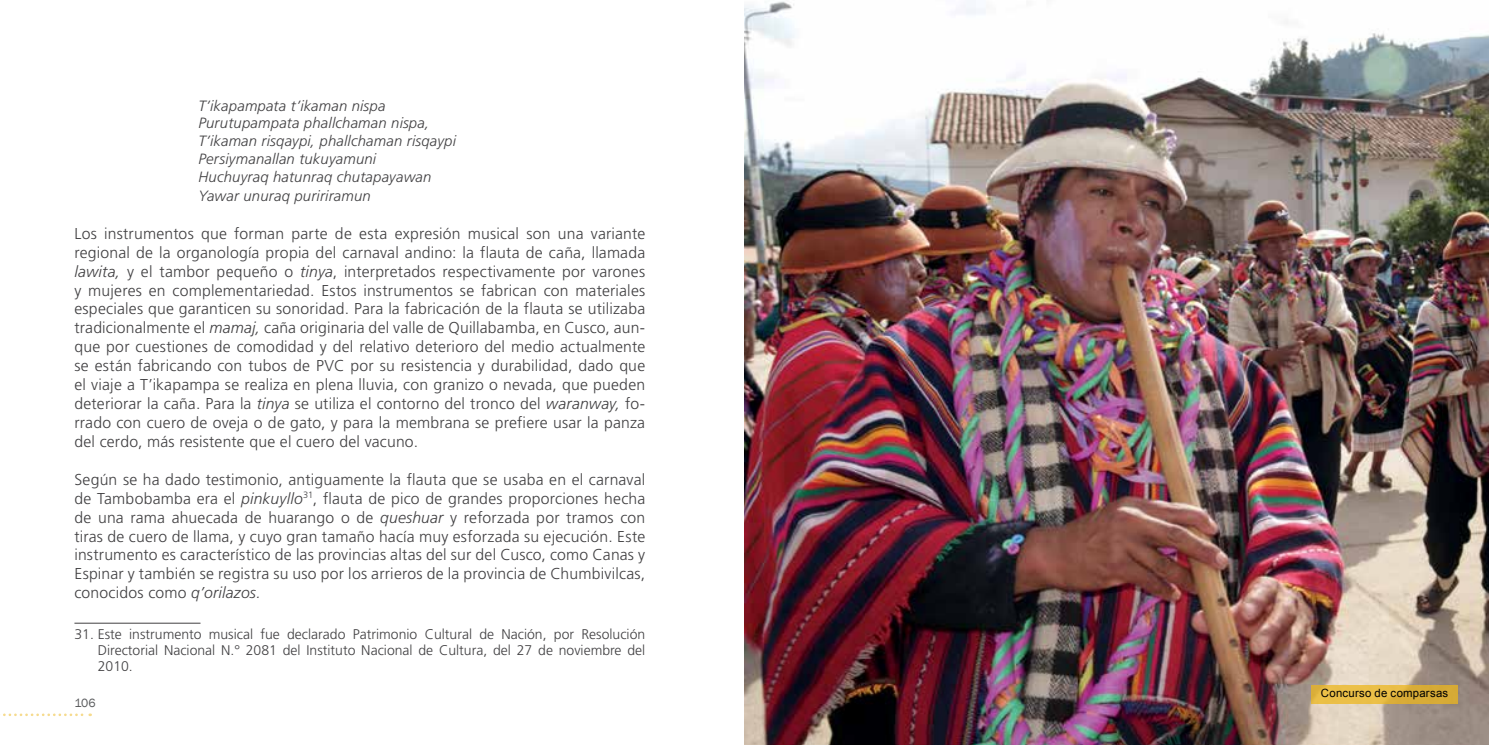
<style>
.page{position:relative;width:1489px;height:745px;background:#fff}
.page>*{position:absolute;margin:0;border:0;box-sizing:border-box;transform-origin:0 0}
.t1{font:300 15.75px/18.9px "Frutiger";letter-spacing:.015em;color:#414042;text-align:justify}
.t2{font:italic 300 14.88px/18px "Frutiger";letter-spacing:.015em;color:#414042}
.t3{font:300 14px/15.8px "Frutiger";color:#414042;text-align:justify}
.t4{font:12.25px "Franklin Gothic";color:#58595b}
.t5{font:11.38px "Arial";letter-spacing:.02em;color:#000}
.s1{font-style:italic}
</style>
<div class="page">
<svg style="left:3px;top:713px;width:88px;height:2px"></svg>
<hr style="left:74px;top:622px;width:126px;height:1px;background:#414042">
<img style="left:744px;top:0;width:744px;height:744px">
<svg style="left:1311px;top:685px;width:146px;height:18px;background:#e1b63f"></svg>
<p class="t2" style="left:198px;top:96px;width:259px">T’ikapampata t’ikaman nispa<br>Purutupampata phallchaman nispa,<br>T’ikaman risqaypi, phallchaman risqaypi<br>Persiymanallan tukuyamuni<br>Huchuyraq hatunraq chutapayawan<br>Yawar unuraq puririramun</p>
<p class="t1" style="left:74px;top:224px;width:572px">Los instrumentos que forman parte de esta expresión musical son una variante regional de la organología propia del carnaval andino: la flauta de caña, llamada <span class="s1">lawita,</span> y el tambor pequeño o <span class="s1">tinya</span>, interpretados respectivamente por varones y mujeres en complementariedad. Estos instrumentos se fabrican con materiales especiales que garanticen su sonoridad. Para la fabricación de la flauta se utilizaba tradicionalmente el <span class="s1">mamaj,</span> caña originaria del valle de Quillabamba, en Cusco, aun&shy;que por cuestiones de comodidad y del relativo deterioro del medio actualmente se están fabricando con tubos de PVC por su resistencia y durabilidad, dado que el viaje a T’ikapampa se realiza en plena lluvia, con granizo o nevada, que pueden deteriorar la caña. Para la <span class="s1">tinya</span> se utiliza el contorno del tronco del <span class="s1">waranway,</span> fo&shy;rrado con cuero de oveja o de gato, y para la membrana se prefiere usar la panza del cerdo, más resistente que el cuero del vacuno.</p>
<p class="t1" style="left:74px;top:470px;width:572px">Según se ha dado testimonio, antiguamente la flauta que se usaba en el carnaval de Tambobamba era el <span class="s1">pinkuyllo</span><sup>31</sup>, flauta de pico de grandes proporciones hecha de una rama ahuecada de huarango o de <span class="s1">queshuar</span> y reforzada por tramos con tiras de cuero de llama, y cuyo gran tamaño hacía muy esforzada su ejecución. Este instrumento es característico de las provincias altas del sur del Cusco, como Canas y Espinar y también se registra su uso por los arrieros de la provincia de Chumbivilcas, conocidos como <span class="s1">q’orilazos.</span></p>
<p class="t3" style="left:98px;top:626px;width:549px;text-indent:-23px">31. Este instrumento musical fue declarado Patrimonio Cultural de Nación, por Resolución Directorial Nacional N.° 2081 del Instituto Nacional de Cultura, del 27 de noviembre del 2010.</p>
<p class="t4" style="left:74px;top:695px;width:23px">106</p>
<p class="t5" style="left:1320px;top:685px;width:129px">Concurso de comparsas</p>
</div>
